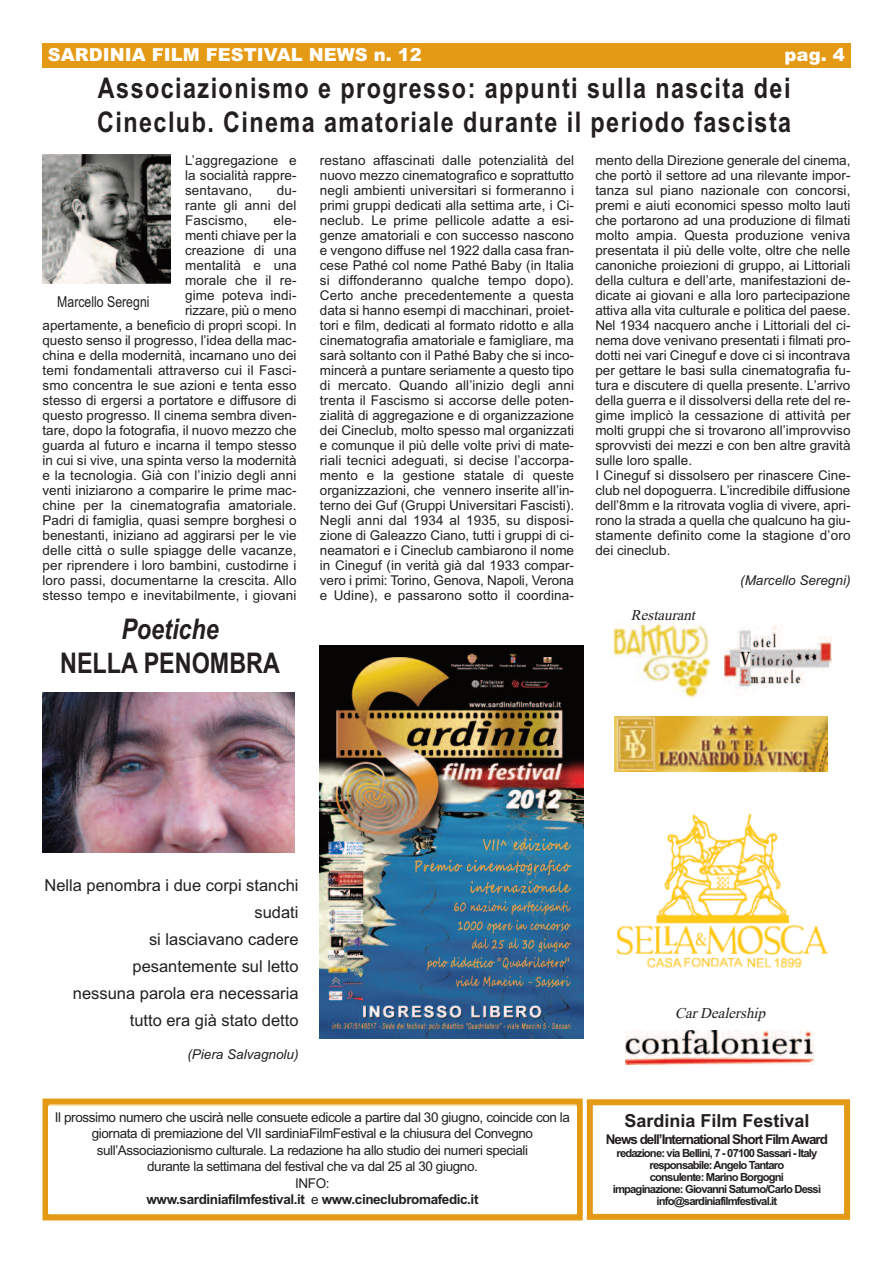
<style>
.page{position:relative;width:893px;height:1263px;background:#fff}
.page>*{position:absolute;margin:0;border:0;box-sizing:border-box;transform-origin:0 0}
.t1{font:700 28.5px/34.2px "Arial Narrow";letter-spacing:.05em;color:#231f20}
.t2{font:700 28.5px "Arial Narrow";color:#231f20}
.t3{font:italic 700 28.5px "Arial Narrow";color:#231f20}
.t4{font:900 18px "Arial";color:#fff}
.t5{font:700 18px "Arial";color:#231f20}
.t6{font:16.5px/27px "Arial";color:#231f20;text-align:right}
.t7{font:italic 15px "David";color:#231f20}
.t8{font:15px "Arial Narrow";color:#231f20}
.t9{font:13.5px/15px "Arial";color:#231f20;text-align:justify}
.t10{font:13.5px/16.5px "Arial";letter-spacing:-.03em;color:#231f20;text-align:center}
.t11{font:700 13.5px "Arial";letter-spacing:-.075em;color:#231f20}
.t12{font:italic 13.5px "Arial";color:#231f20}
.t13{font:700 11.25px/12px "Arial";letter-spacing:-.075em;color:#231f20;text-align:center}
.s1{font-weight:700}
</style>
<div class="page">
<div style="left:43px;top:1098px;width:540px;height:122px;border:6px solid #e49a15"></div>
<div style="left:48px;top:1106px;width:529px;height:108px;background:#fff"></div>
<div style="left:42px;top:43px;width:808px;height:25px;background:#e49a15"></div>
<div style="left:587px;top:1099px;width:263px;height:121px;border:6px solid #e49a15"></div>
<img style="left:43px;top:692px;width:251px;height:160px">
<img style="left:320px;top:645px;width:264px;height:394px">
<img style="left:617px;top:813px;width:210px;height:155px">
<img style="left:625px;top:1031px;width:190px;height:34px">
<img style="left:613px;top:623px;width:96px;height:75px">
<svg style="left:614px;top:716px;width:214px;height:56px"></svg>
<img style="left:614px;top:717px;width:214px;height:54px">
<img style="left:725px;top:625px;width:106px;height:67px">
<img style="left:43px;top:155px;width:127px;height:129px">
<h2 class="t4" style="left:48px;top:44px;width:376px">SARDINIA FILM FESTIVAL NEWS n. 12</h2>
<h2 class="t4" style="left:784px;top:44px;width:62px">pag. 4</h2>
<h1 class="t1" style="left:97px;top:71px;width:695px">Associazionismo e progresso: appunti sulla nascita dei<br>Cineclub. Cinema amatoriale durante il periodo fascista</h1>
<p class="t9" style="left:185px;top:153px;width:113px">L’aggregazione e la socialità rappre&shy;sentavano,</p>
<p class="t9" style="left:185px;top:183px;width:113px;text-indent:92px">du&shy;rante gli anni del Fascismo,</p>
<p class="t9" style="left:43px;top:213px;width:255px;text-align:right">ele-<br>menti chiave per la<br>creazione di una<br>mentalità e una<br>morale che il re-<br>gime poteva indi-<br>rizzare, più o meno<br>apertamente, a beneficio di propri scopi. In questo senso il progresso, l’idea della mac&shy;china e della modernità, incarnano uno dei temi fondamentali attraverso cui il Fasci&shy;smo concentra le sue azioni e tenta esso stesso di ergersi a portatore e diffusore di questo progresso. Il cinema sembra diven&shy;tare, dopo la fotografia, il nuovo mezzo che guarda al futuro e incarna il tempo stesso in cui si vive, una spinta verso la modernità e la tecnologia. Già con l’inizio degli anni venti iniziarono a comparire le prime mac&shy;chine per la cinematografia amatoriale.<br>Padri di famiglia, quasi sempre borghesi o benestanti, iniziano ad aggirarsi per le vie delle città o sulle spiagge delle vacanze, per riprendere i loro bambini, custodirne i loro passi, documentarne la crescita. Allo stesso tempo e inevitabilmente, i giovani</p>
<p class="t8" style="left:57px;top:293px;width:94px">Marcello Seregni</p>
<h1 class="t3" style="left:121px;top:613px;width:99px">Poetiche</h1>
<h1 class="t2" style="left:60px;top:647px;width:221px">NELLA PENOMBRA</h1>
<p class="t9" style="left:320px;top:153px;width:256px">restano affascinati dalle potenzialità del nuovo mezzo cinematografico e soprattutto negli ambienti universitari si formeranno i primi gruppi dedicati alla settima arte, i Ci&shy;neclub. Le prime pellicole adatte a esi&shy;genze amatoriali e con successo nascono e vengono diffuse nel 1922 dalla casa fran&shy;cese Pathé col nome Pathé Baby (in Italia si diffonderanno qualche tempo dopo).<br>Certo anche precedentemente a questa data si hanno esempi di macchinari, proiet&shy;tori e film, dedicati al formato ridotto e alla cinematografia amatoriale e famigliare, ma sarà soltanto con il Pathé Baby che si inco&shy;mincerà a puntare seriamente a questo tipo di mercato. Quando all’inizio degli anni trenta il Fascismo si accorse delle poten&shy;zialità di aggregazione e di organizzazione dei Cineclub, molto spesso mal organizzati e comunque il più delle volte privi di mate&shy;riali tecnici adeguati, si decise l’accorpa&shy;mento e la gestione statale di queste organizzazioni, che vennero inserite all’in&shy;terno dei Guf (Gruppi Universitari Fascisti).<br>Negli anni dal 1934 al 1935, su disposi&shy;zione di Galeazzo Ciano, tutti i gruppi di ci&shy;neamatori e i Cineclub cambiarono il nome in Cineguf (in verità già dal 1933 compar&shy;vero i primi: Torino, Genova, Napoli, Verona e Udine), e passarono sotto il coordina-</p>
<p class="t9" style="left:595px;top:153px;width:257px;text-align:left">mento della Direzione generale del cinema, che portò il settore ad una rilevante impor&shy;tanza sul piano nazionale con concorsi, premi e aiuti economici spesso molto lauti che portarono ad una produzione di filmati molto ampia. Questa produzione veniva presentata il più delle volte, oltre che nelle canoniche proiezioni di gruppo, ai Littoriali della cultura e dell’arte, manifestazioni de&shy;dicate ai giovani e alla loro partecipazione attiva alla vita culturale e politica del paese.<br>Nel 1934 nacquero anche i Littoriali del ci&shy;nema dove venivano presentati i filmati pro&shy;dotti nei vari Cineguf e dove ci si incontrava per gettare le basi sulla cinematografia fu&shy;tura e discutere di quella presente. L’arrivo della guerra e il dissolversi della rete del re&shy;gime implicò la cessazione di attività per molti gruppi che si trovarono all’improvviso sprovvisti dei mezzi e con ben altre gravità sulle loro spalle.<br>I Cineguf si dissolsero per rinascere Cine&shy;club nel dopoguerra. L’incredibile diffusione dell’8mm e la ritrovata voglia di vivere, apri&shy;rono la strada a quella che qualcuno ha giu&shy;stamente definito come la stagione d’oro dei cineclub.</p>
<p class="t12" style="left:740px;top:573px;width:112px">(Marcello Seregni)</p>
<p class="t7" style="left:631px;top:606px;width:69px">Restaurant</p>
<p class="t6" style="left:44px;top:872px;width:256px">Nella penombra i due corpi stanchi sudati<br>si lasciavano cadere pesantemente sul letto<br>nessuna parola era necessaria tutto era già stato detto</p>
<p class="t12" style="left:187px;top:1047px;width:113px">(Piera Salvagnolu)</p>
<p class="t7" style="left:675px;top:1004px;width:91px">Car Dealership</p>
<p class="t10" style="left:55px;top:1109px;width:517px">Il prossimo numero che uscirà nelle consuete edicole a partire dal 30 giugno, coincide con la giornata di premiazione del VII sardiniaFilmFestival e la chiusura del Convegno sull’Associazionismo culturale. La redazione ha allo studio dei numeri speciali<br>durante la settimana del festival che va dal 25 al 30 giugno.<br>INFO:<br><span class="s1">www.sardiniafilmfestival.it</span> e <span class="s1">www.cineclubromafedic.it</span></p>
<h2 class="t5" style="left:624px;top:1110px;width:187px">Sardinia Film Festival</h2>
<p class="t11" style="left:606px;top:1131px;width:224px">News dell’International Short Film Award</p>
<p class="t13" style="left:613px;top:1147px;width:210px">redazione: via Bellini, 7 - 07100 Sassari - Italy responsabile: Angelo Tantaro<br>consulente: Marino Borgogni<br>impaginazione: Giovanni Saturno/Carlo Dessì info@sardiniafilmfestival.it</p>
</div>
